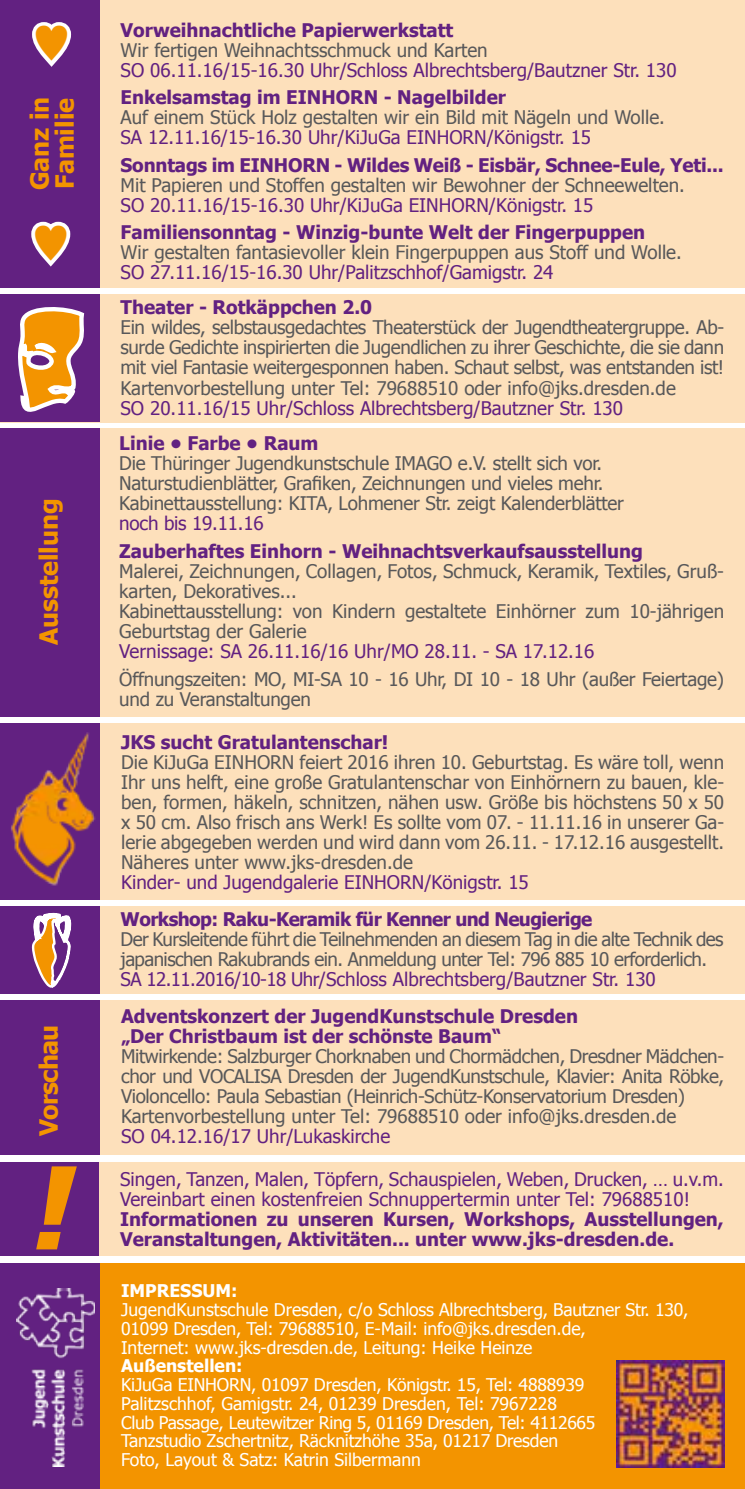
<style>
.page{position:relative;width:745px;height:1489px;background:#fff}
.page>*{position:absolute;margin:0;border:0;box-sizing:border-box;transform-origin:0 0}
.t1{font:italic 118.5px "Unfug Large";color:#f39400}
.t2{font:700 25px/25px "Tahoma";color:#f39400}
.t3{font:700 25px "Tahoma";letter-spacing:-.03em;color:#f39400}
.t4{font:18.75px/20px "Tahoma";letter-spacing:-.01em;color:#58585a}
.t5{font:18.75px/20px "Tahoma";color:#622181}
.t6{font:700 18.75px/20px "Tahoma";color:#622181}
.t7{font:18.75px/20px "Tahoma";letter-spacing:-.03em;color:#58585a}
.t8{font:700 18.75px "Tahoma";letter-spacing:-.03em;color:#622181}
.t9{font:17.5px/18.8px "Tahoma";letter-spacing:-.01em;color:#fff}
.t10{font:700 17.5px "Tahoma";color:#fff}
</style>
<div class="page">
<div style="left:23px;top:428px;width:721px;height:288px;background:#fde0bb"></div>
<div style="left:0;top:428px;width:100px;height:288px;background:#622181"></div>
<div style="left:0;top:1000px;width:744px;height:154px;background:#fde0bb"></div>
<div style="left:0;top:1000px;width:100px;height:154px;background:#622181"></div>
<div style="left:22px;top:1263px;width:722px;height:225px;background:#f39400"></div>
<div style="left:0;top:1263px;width:100px;height:225px;background:#622181"></div>
<div style="left:23px;top:0;width:721px;height:287px;background:#fde0bb"></div>
<div style="left:0;top:0;width:100px;height:287px;background:#622181"></div>
<div style="left:0;top:1161px;width:744px;height:94px;background:#fde0bb"></div>
<div style="left:0;top:1161px;width:99px;height:94px;background:#622181"></div>
<div style="left:22px;top:905px;width:722px;height:88px;background:#fde0bb"></div>
<div style="left:0;top:905px;width:99px;height:88px;background:#622181"></div>
<svg style="left:31px;top:917px;width:41px;height:71px"></svg>
<img style="left:17px;top:1288px;width:77px;height:178px">
<div style="left:0;top:294px;width:744px;height:129px;background:#fde0bb"></div>
<div style="left:0;top:294px;width:99px;height:128px;background:#622181"></div>
<svg style="left:18px;top:307px;width:67px;height:105px"></svg>
<img style="left:616px;top:1360px;width:107px;height:107px">
<div style="left:0;top:723px;width:744px;height:176px;background:#fde0bb"></div>
<div style="left:0;top:723px;width:100px;height:176px;background:#622181"></div>
<img style="left:0;top:732px;width:122px;height:185px">
<svg style="left:32px;top:22px;width:40px;height:45px"></svg>
<svg style="left:31px;top:221px;width:40px;height:46px"></svg>
<h2 class="t2" style="left:26px;top:190px;width:95px;rotate:-90deg">Ganz in<br>Familie</h2>
<h2 class="t2" style="left:35px;top:645px;width:148px;rotate:-90deg">Ausstellung</h2>
<h2 class="t3" style="left:31px;top:1135px;width:112px;rotate:-90deg">Vorschau</h2>
<h1 class="t1" style="left:21px;top:1136px;width:52px">!</h1>
<p class="t6" style="left:120px;top:19px;width:334px">Vorweihnachtliche Papierwerkstatt</p>
<p class="t4" style="left:120px;top:39px;width:368px">Wir fertigen Weihnachtsschmuck und Karten</p>
<p class="t5" style="left:120px;top:59px;width:557px">SO 06.11.16/15-16.30 Uhr/Schloss Albrechtsberg/Bautzner Str. 130</p>
<p class="t6" style="left:120px;top:86px;width:386px">Enkelsamstag im EINHORN - Nagelbilder</p>
<p class="t4" style="left:120px;top:106px;width:545px">Auf einem Stück Holz gestalten wir ein Bild mit Nägeln und Wolle.</p>
<p class="t5" style="left:120px;top:126px;width:472px">SA 12.11.16/15-16.30 Uhr/KiJuGa EINHORN/Königstr. 15</p>
<p class="t6" style="left:120px;top:154px;width:604px">Sonntags im EINHORN - Wildes Weiß - Eisbär, Schnee-Eule, Yeti...</p>
<p class="t4" style="left:120px;top:174px;width:565px">Mit Papieren und Stoffen gestalten wir Bewohner der Schneewelten.</p>
<p class="t5" style="left:120px;top:194px;width:474px">SO 20.11.16/15-16.30 Uhr/KiJuGa EINHORN/Königstr. 15</p>
<p class="t6" style="left:120px;top:221px;width:525px">Familiensonntag - Winzig-bunte Welt der Fingerpuppen</p>
<p class="t4" style="left:120px;top:241px;width:562px">Wir gestalten fantasievoller klein Fingerpuppen aus Stoff und Wolle.</p>
<p class="t5" style="left:120px;top:261px;width:434px">SO 27.11.16/15-16.30 Uhr/Palitzschhof/Gamigstr. 24</p>
<p class="t6" style="left:120px;top:296px;width:253px">Theater - Rotkäppchen 2.0</p>
<p class="t4" style="left:120px;top:317px;width:604px;text-align:justify">Ein wildes, selbstausgedachtes Theaterstück der Jugendtheatergruppe. Ab&shy;surde Gedichte inspirierten die Jugendlichen zu ihrer Geschichte, die sie dann mit viel Fantasie weitergesponnen haben. Schaut selbst, was entstanden ist!<br>Kartenvorbestellung unter Tel: 79688510 oder info@jks.dresden.de</p>
<p class="t5" style="left:120px;top:397px;width:503px">SO 20.11.16/15 Uhr/Schloss Albrechtsberg/Bautzner Str. 130</p>
<p class="t6" style="left:119px;top:432px;width:201px">Linie • Farbe • Raum</p>
<p class="t4" style="left:119px;top:452px;width:506px">Die Thüringer Jugendkunstschule IMAGO e.V. stellt sich vor.<br>Naturstudienblätter, Grafiken, Zeichnungen und vieles mehr.<br>Kabinettausstellung: KITA, Lohmener Str. zeigt Kalenderblätter</p>
<p class="t5" style="left:119px;top:512px;width:146px">noch bis 19.11.16</p>
<p class="t6" style="left:119px;top:540px;width:525px">Zauberhaftes Einhorn - Weihnachtsverkaufsausstellung</p>
<p class="t4" style="left:119px;top:560px;width:606px">Malerei, Zeichnungen, Collagen, Fotos, Schmuck, Keramik, Textiles, Gruß&shy;karten, Dekoratives...<br>Kabinettausstellung: von Kindern gestaltete Einhörner zum 10-jährigen Geburtstag der Galerie</p>
<p class="t5" style="left:119px;top:640px;width:476px">Vernissage: SA 26.11.16/16 Uhr/MO 28.11. - SA 17.12.16</p>
<p class="t4" style="left:119px;top:668px;width:606px">Öffnungszeiten: MO, MI-SA 10 - 16 Uhr, DI 10 - 18 Uhr (außer Feiertage) und zu Veranstaltungen</p>
<p class="t6" style="left:121px;top:731px;width:268px">JKS sucht Gratulantenschar!</p>
<p class="t4" style="left:121px;top:751px;width:604px;text-align:justify">Die KiJuGa EINHORN feiert 2016 ihren 10. Geburtstag. Es wäre toll, wenn Ihr uns helft, eine große Gratulantenschar von Einhörnern zu bauen, kle&shy;ben, formen, häkeln, schnitzen, nähen usw. Größe bis höchstens 50 x 50 x 50 cm. Also frisch ans Werk! Es sollte vom 07. - 11.11.16 in unserer Ga&shy;lerie abgegeben werden und wird dann vom 26.11. - 17.12.16 ausgestellt.<br>Näheres unter www.jks-dresden.de</p>
<p class="t5" style="left:121px;top:871px;width:409px">Kinder- und Jugendgalerie EINHORN/Königstr. 15</p>
<p class="t8" style="left:120px;top:906px;width:473px">Workshop: Raku-Keramik für Kenner und Neugierige</p>
<p class="t7" style="left:120px;top:928px;width:604px">Der Kursleitende führt die Teilnehmenden an diesem Tag in die alte Technik des japanischen Rakubrands ein. Anmeldung unter Tel: 796 885 10 erforderlich.</p>
<p class="t5" style="left:120px;top:968px;width:536px">SA 12.11.2016/10-18 Uhr/Schloss Albrechtsberg/Bautzner Str. 130</p>
<p class="t6" style="left:121px;top:1004px;width:458px">Adventskonzert der JugendKunstschule Dresden „Der Christbaum ist der schönste Baum“</p>
<p class="t4" style="left:121px;top:1045px;width:604px">Mitwirkende: Salzburger Chorknaben und Chormädchen, Dresdner Mädchen&shy;chor und VOCALISA Dresden der JugendKunstschule, Klavier: Anita Röbke, Violoncello: Paula Sebastian (Heinrich-Schütz-Konservatorium Dresden)<br>Kartenvorbestellung unter Tel: 79688510 oder info@jks.dresden.de</p>
<p class="t5" style="left:121px;top:1125px;width:270px">SO 04.12.16/17 Uhr/Lukaskirche</p>
<p class="t5" style="left:120px;top:1168px;width:605px">Singen, Tanzen, Malen, Töpfern, Schauspielen, Weben, Drucken, … u.v.m.<br>Vereinbart einen kostenfreien Schnuppertermin unter Tel: 79688510!</p>
<p class="t6" style="left:120px;top:1207px;width:605px">Informationen zu unseren Kursen, Workshops, Ausstellungen,</p>
<p class="t6" style="left:120px;top:1227px;width:555px">Veranstaltungen, Aktivitäten... unter www.jks-dresden.de.</p>
<p class="t10" style="left:121px;top:1278px;width:118px">IMPRESSUM:</p>
<p class="t9" style="left:121px;top:1299px;width:568px">JugendKunstschule Dresden, c/o Schloss Albrechtsberg, Bautzner Str. 130,<br>01099 Dresden, Tel: 79688510, E-Mail: info@jks.dresden.de,<br>Internet: www.jks-dresden.de, Leitung: Heike Heinze</p>
<p class="t10" style="left:121px;top:1353px;width:123px">Außenstellen:</p>
<p class="t9" style="left:121px;top:1374px;width:475px">KiJuGa EINHORN, 01097 Dresden, Königstr. 15, Tel: 4888939<br>Palitzschhof, Gamigstr. 24, 01239 Dresden, Tel: 7967228<br>Club Passage, Leutewitzer Ring 5, 01169 Dresden, Tel: 4112665<br>Tanzstudio Zschertnitz, Räcknitzhöhe 35a, 01217 Dresden Foto, Layout &amp; Satz: Katrin Silbermann</p>
</div>
